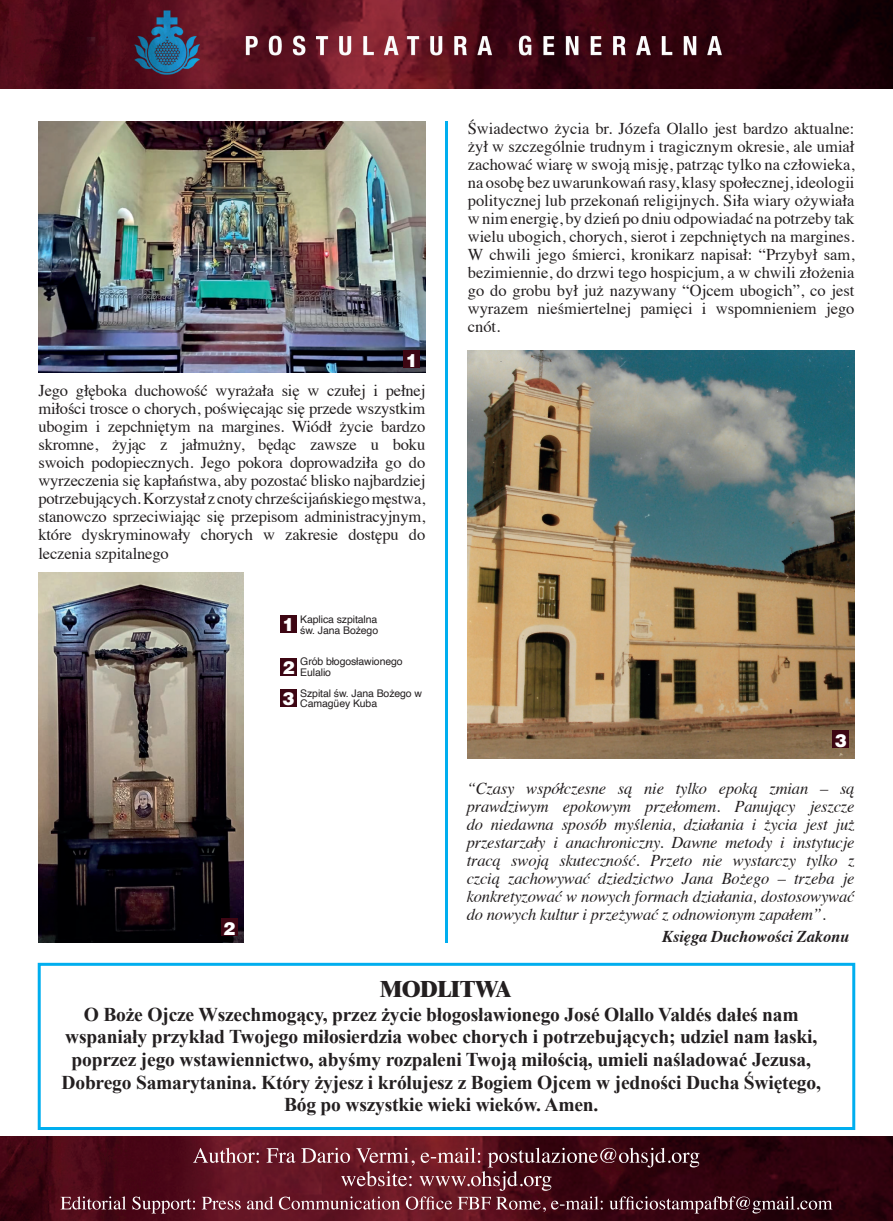
<style>
.page{position:relative;width:893px;height:1221px;background:#fff}
.page>*{position:absolute;margin:0;border:0;box-sizing:border-box;transform-origin:0 0}
.t1{font:800 22.5px "Times";letter-spacing:-.01em;color:#231f20}
.t2{font:700 19.5px/22.5px "Times New Roman";letter-spacing:-.01em;color:#231f20;text-align:center}
.t3{font:900 18px/31.5px "Helvetica";color:#fff}
.t4{font:16.5px/18px "Times";letter-spacing:-.005em;color:#231f20;text-align:justify}
.t5{font:italic 16.5px/18px "Times";letter-spacing:-.01em;color:#231f20;text-align:justify}
.t6{font:italic 700 16.5px "Times";letter-spacing:-.01em;color:#231f20}
.t7{font:10.5px/10.5px "Helvetica";letter-spacing:-.01em;color:#231f20}
</style>
<div class="page">
<hr style="left:445px;top:121px;width:3px;height:821px;background:#00aeef">
<img style="left:468px;top:350px;width:386px;height:408px">
<img style="left:38px;top:121px;width:387px;height:251px">
<img style="left:38px;top:573px;width:205px;height:369px">
<img style="left:0;top:0;width:893px;height:88px">
<img style="left:0;top:1136px;width:893px;height:84px">
<svg style="left:61px;top:1196px;width:771px;height:17px;background:#6f3b45"></svg>
<svg style="left:193px;top:1147px;width:506px;height:43px;background:#682b36"></svg>
<div style="left:280px;top:615px;width:17px;height:17px;background:#3d0613"></div>
<div style="left:280px;top:658px;width:17px;height:17px;background:#3d0613"></div>
<div style="left:280px;top:689px;width:17px;height:18px;background:#3d0613"></div>
<div style="left:403px;top:350px;width:17px;height:18px;background:#3d0613"></div>
<div style="left:221px;top:918px;width:16px;height:18px;background:#3d0613"></div>
<div style="left:832px;top:730px;width:17px;height:18px;background:#3d0613"></div>
<div style="left:38px;top:962px;width:817px;height:167px;border:3px solid #00aeef"></div>
<p class="t3" style="left:406px;top:344px;width:14px">1</p>
<p class="t4" style="left:38px;top:380px;width:388px">Jego głęboka duchowość wyrażała się w czułej i pełnej miłości trosce o chorych, poświęcając się przede wszystkim ubogim i zepchniętym na margines. Wiódł życie bardzo skromne, żyjąc z jałmużny, będąc zawsze u boku swoich podopiecznych. Jego pokora doprowadziła go do wyrzeczenia się kapłaństwa, aby pozostać blisko najbardziej potrzebujących. Korzystał z cnoty chrześcijańskiego męstwa, stanowczo sprzeciwiając się przepisom administracyjnym, które dyskryminowały chorych w zakresie dostępu do leczenia szpitalnego</p>
<p class="t7" style="left:300px;top:614px;width:79px">Kaplica szpitalna św. Jana Bożego</p>
<p class="t7" style="left:300px;top:656px;width:104px">Grób błogosławionego<br>Eulalio</p>
<p class="t7" style="left:300px;top:688px;width:123px">Szpital św. Jana Bożego w<br>Camagüey Kuba</p>
<p class="t3" style="left:282px;top:608px;width:14px">1</p>
<p class="t3" style="left:282px;top:651px;width:14px">2<br>3</p>
<p class="t3" style="left:223px;top:911px;width:14px">2</p>
<p class="t4" style="left:468px;top:117px;width:388px">Świadectwo życia br. Józefa Olallo jest bardzo aktualne: żył w szczególnie trudnym i tragicznym okresie, ale umiał zachować wiarę w swoją misję, patrząc tylko na człowieka, na osobę bez uwarunkowań rasy, klasy społecznej, ideologii politycznej lub przekonań religijnych. Siła wiary ożywiała w nim energię, by dzień po dniu odpowiadać na potrzeby tak wielu ubogich, chorych, sierot i zepchniętych na margines.<br>W chwili jego śmierci, kronikarz napisał: “Przybył sam, bezimiennie, do drzwi tego hospicjum, a w chwili złożenia go do grobu był już nazywany “Ojcem ubogich”, co jest wyrazem nieśmiertelnej pamięci i wspomnieniem jego cnót.</p>
<p class="t3" style="left:835px;top:724px;width:14px">3</p>
<p class="t5" style="left:467px;top:778px;width:389px">“Czasy współczesne są nie tylko epoką zmian – są prawdziwym epokowym przełomem. Panujący jeszcze do niedawna sposób myślenia, działania i życia jest już przestarzały i anachroniczny. Dawne metody i instytucje tracą swoją skuteczność. Przeto nie wystarczy tylko z czcią zachowywać dziedzictwo Jana Bożego – trzeba je konkretyzować w nowych formach działania, dostosowywać do nowych kultur i przeżywać z odnowionym zapałem”.</p>
<p class="t6" style="left:662px;top:921px;width:188px">Księga Duchowości Zakonu</p>
<h1 class="t1" style="left:380px;top:974px;width:132px">MODLITWA</h1>
<p class="t2" style="left:62px;top:1002px;width:761px">O Boże Ojcze Wszechmogący, przez życie błogosławionego José Olallo Valdés dałeś nam wspaniały przykład Twojego miłosierdzia wobec chorych i potrzebujących; udziel nam łaski, poprzez jego wstawiennictwo, abyśmy rozpaleni Twoją miłością, umieli naśladować Jezusa, Dobrego Samarytanina. Który żyjesz i królujesz z Bogiem Ojcem w jedności Ducha Świętego, Bóg po wszystkie wieki wieków. Amen.</p>
</div>
